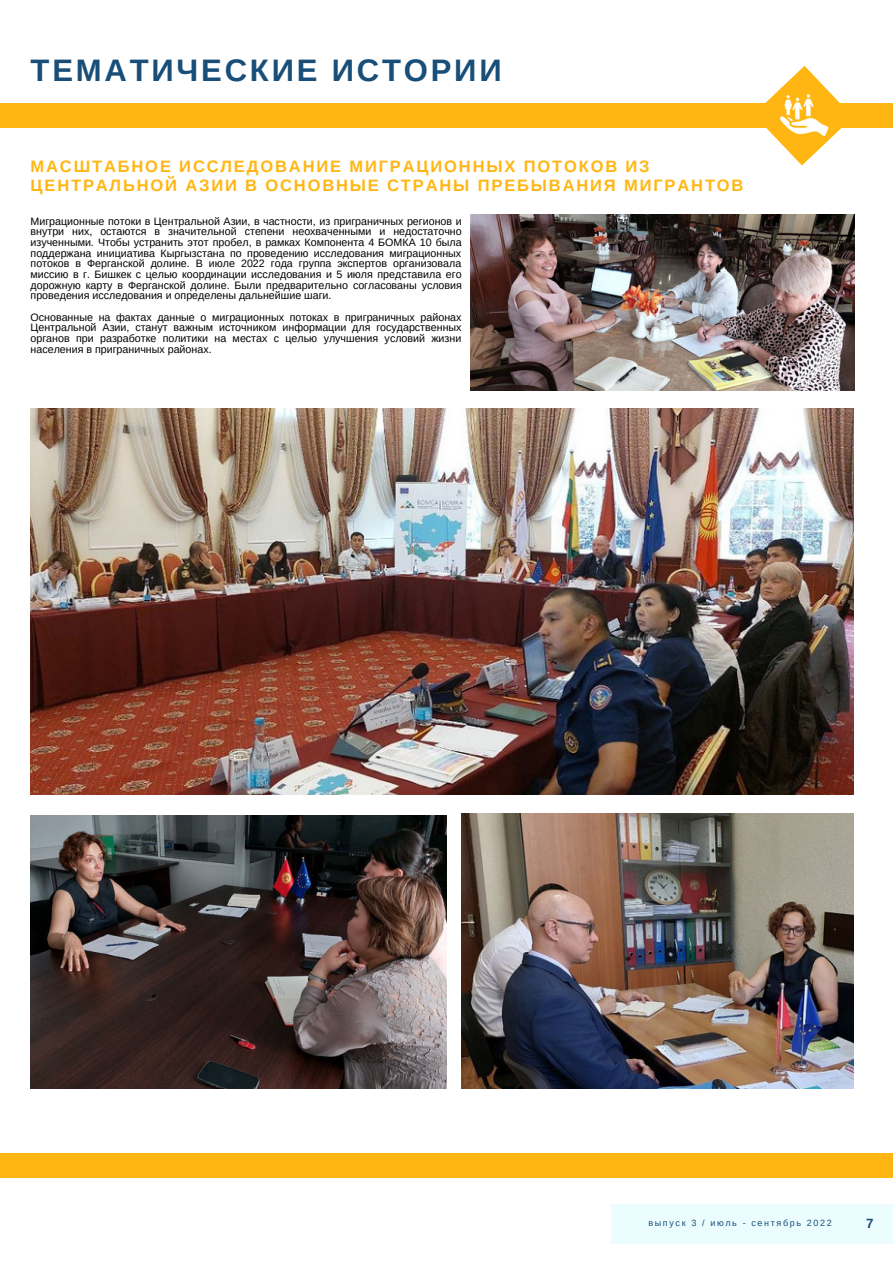
<style>
.page{position:relative;width:893px;height:1264px;background:#fff}
.page>*{position:absolute;margin:0;border:0;box-sizing:border-box;transform-origin:0 0}
.t1{font:700 31.05px "Arimo";letter-spacing:.09em;color:#194e78}
.t2{font:700 16.5px/19px "Arimo";letter-spacing:.115em;color:#ffb612}
.t3{font:700 13.35px "Arimo";color:#194e78}
.t4{font:10.65px/10.6px "Arimo";color:#000;text-align:justify}
.t5{font:9px "Arimo";letter-spacing:.18em;color:#194e78}
</style>
<div class="page">
<div style="left:0;top:104px;width:892px;height:24px;background:#ffb612"></div>
<svg style="left:753px;top:66px;width:100px;height:100px"></svg>
<div style="left:611px;top:1203px;width:281px;height:40px;background:#ebfdff"></div>
<div style="left:0;top:1153px;width:892px;height:24px;background:#ffb612"></div>
<img style="left:775px;top:89px;width:56px;height:49px">
<img style="left:31px;top:408px;width:822px;height:386px">
<img style="left:470px;top:214px;width:384px;height:176px">
<img style="left:462px;top:814px;width:391px;height:274px">
<img style="left:31px;top:816px;width:415px;height:272px">
<h1 class="t1" style="left:31px;top:53px;width:472px">ТЕМАТИЧЕСКИЕ ИСТОРИИ</h1>
<h2 class="t2" style="left:31px;top:156px;width:714px">МАСШТАБНОЕ ИССЛЕДОВАНИЕ МИГРАЦИОННЫХ ПОТОКОВ ИЗ<br>ЦЕНТРАЛЬНОЙ АЗИИ В ОСНОВНЫЕ СТРАНЫ ПРЕБЫВАНИЯ МИГРАНТОВ</h2>
<p class="t4" style="left:31px;top:215px;width:433px">Миграционные потоки в Центральной Азии, в частности, из приграничных регионов и внутри них, остаются в значительной степени неохваченными и недостаточно изученными. Чтобы устранить этот пробел, в рамках Компонента 4 БОМКА 10 была поддержана инициатива Кыргызстана по проведению исследования миграционных потоков в Ферганской долине. В июле 2022 года группа экспертов организовала миссию в г. Бишкек с целью координации исследования и 5 июля представила его дорожную карту в Ферганской долине. Были предварительно согласованы условия проведения исследования и определены дальнейшие шаги.</p>
<p class="t4" style="left:31px;top:311px;width:432px">Основанные на фактах данные о миграционных потоках в приграничных районах Центральной Азии, станут важным источником информации для государственных органов при разработке политики на местах с целью улучшения условий жизни населения в приграничных районах.</p>
<p class="t5" style="left:648px;top:1217px;width:185px">выпуск 3 / июль - сентябрь 2022</p>
<p class="t3" style="left:866px;top:1215px;width:9px">7</p>
</div>
